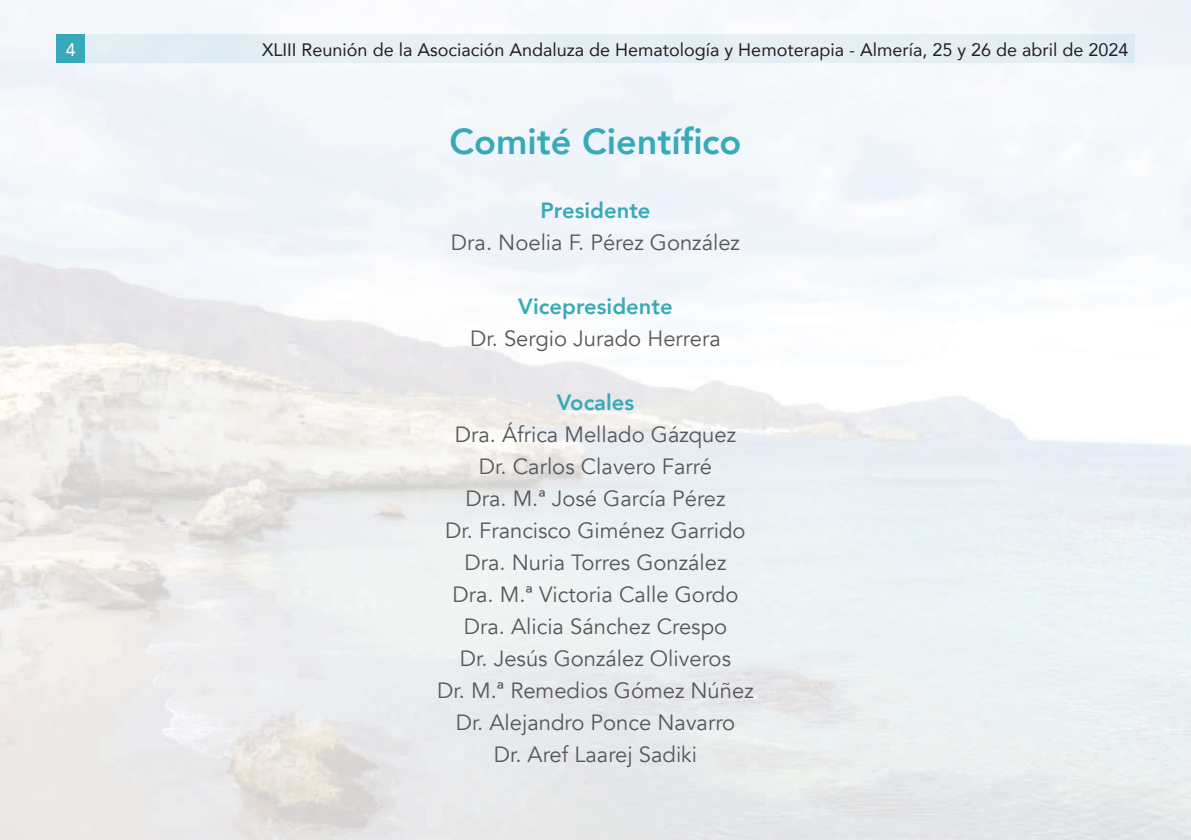
<style>
.page{position:relative;width:1191px;height:840px;background:#fff}
.page>*{position:absolute;margin:0;border:0;box-sizing:border-box;transform-origin:0 0}
.t1{font:800 36px "Avenir";color:#37aaba}
.t2{font:22px/32px "Avenir";color:#57585a;text-align:center}
.t3{font:800 22px "Avenir";color:#37aaba}
.t4{font:18px "Avenir";color:#231f20}
.t5{font:18px "Avenir";color:#fff}
</style>
<div class="page">
<img style="left:0;top:0;width:1191px;height:839px">
<div style="left:85px;top:34px;width:1049px;height:28px;background:#e4eff4"></div>
<div style="left:57px;top:34px;width:28px;height:28px;background:#37aaba"></div>
<p class="t5" style="left:66px;top:35px;width:12px">4</p>
<p class="t4" style="left:262px;top:35px;width:868px">XLIII Reunión de la Asociación Andaluza de Hematología y Hemoterapia - Almería, 25 y 26 de abril de 2024</p>
<h1 class="t1" style="left:449px;top:113px;width:294px">Comité Científico</h1>
<p class="t3" style="left:540px;top:193px;width:112px">Presidente</p>
<p class="t2" style="left:451px;top:226px;width:290px">Dra. Noelia F. Pérez González</p>
<p class="t3" style="left:518px;top:289px;width:156px">Vicepresidente</p>
<p class="t2" style="left:470px;top:322px;width:252px">Dr. Sergio Jurado Herrera</p>
<p class="t3" style="left:557px;top:385px;width:79px">Vocales</p>
<p class="t2" style="left:437px;top:418px;width:318px">Dra. África Mellado Gázquez<br>Dr. Carlos Clavero Farré<br>Dra. M.ª José García Pérez<br>Dr. Francisco Giménez Garrido<br>Dra. Nuria Torres González<br>Dra. M.ª Victoria Calle Gordo<br>Dra. Alicia Sánchez Crespo<br>Dr. Jesús González Oliveros<br>Dr. M.ª Remedios Gómez Núñez<br>Dr. Alejandro Ponce Navarro<br>Dr. Aref Laarej Sadiki</p>
</div>
